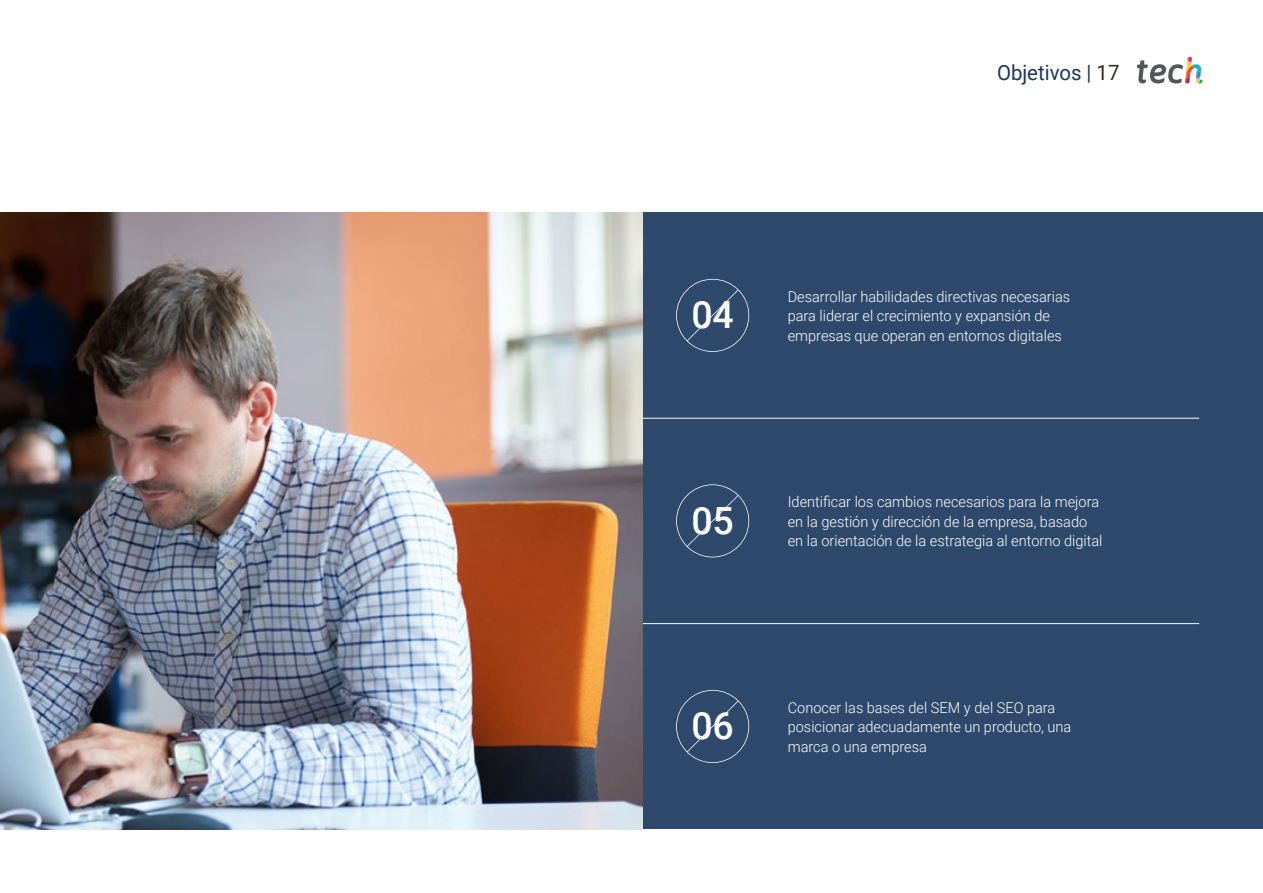
<style>
.page{position:relative;width:1263px;height:893px;background:#fff}
.page>*{position:absolute;margin:0;border:0;box-sizing:border-box;transform-origin:0 0}
.t1{font:500 37.5px "Roboto";color:#fff}
.t2{font:21px "Roboto";color:#1a355c}
.t3{font:300 15px/19.5px "Roboto";color:#fff}
.s1{color:#312e20}
</style>
<div class="page">
<svg style="left:1137px;top:57px;width:65px;height:27px"></svg>
<div style="left:642px;top:213px;width:621px;height:616px;background:#2e496b"></div>
<svg style="left:676px;top:690px;width:73px;height:73px"></svg>
<svg style="left:676px;top:279px;width:73px;height:73px"></svg>
<svg style="left:676px;top:484px;width:73px;height:73px"></svg>
<hr style="left:0;top:418px;width:1199px;height:1px;background:#fff">
<hr style="left:0;top:623px;width:1199px;height:1px;background:#fff">
<img style="left:0;top:213px;width:642px;height:616px">
<h2 class="t2" style="left:997px;top:57px;width:124px">Objetivos | <span class="s1">17</span></h2>
<h1 class="t1" style="left:691px;top:288px;width:44px">04</h1>
<p class="t3" style="left:788px;top:286px;width:284px">Desarrollar habilidades directivas necesarias para liderar el crecimiento y expansión de empresas que operan en entornos digitales</p>
<h1 class="t1" style="left:691px;top:494px;width:44px">05</h1>
<p class="t3" style="left:788px;top:491px;width:316px">Identificar los cambios necesarios para la mejora en la gestión y dirección de la empresa, basado en la orientación de la estrategia al entorno digital</p>
<h1 class="t1" style="left:691px;top:699px;width:44px">06</h1>
<p class="t3" style="left:788px;top:697px;width:285px">Conocer las bases del SEM y del SEO para posicionar adecuadamente un producto, una marca o una empresa</p>
</div>
